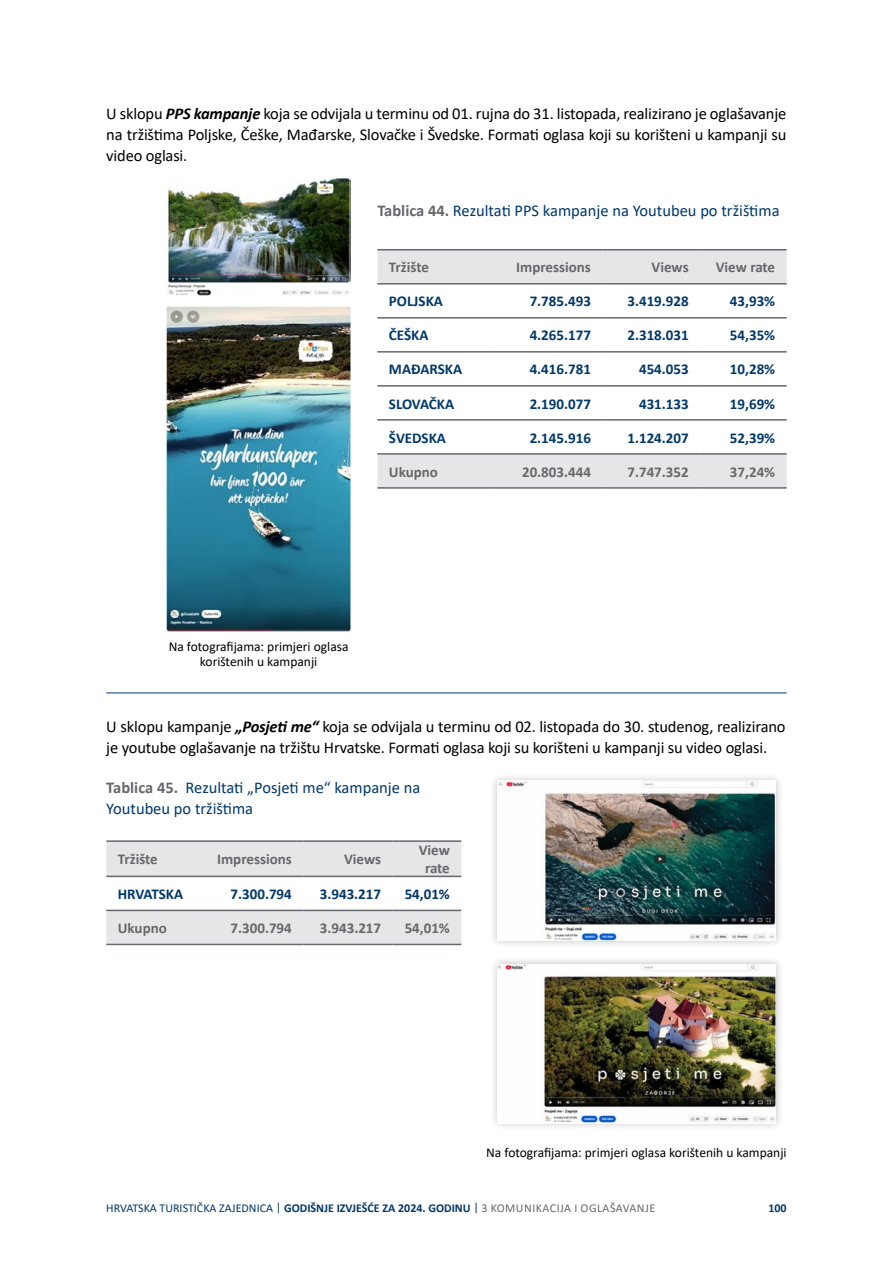
<style>
.page{position:relative;width:893px;height:1263px;background:#fff}
.page>*{position:absolute;margin:0;border:0;box-sizing:border-box;transform-origin:0 0}
.t1{font:16.5px/21px "Calibri";letter-spacing:-.01em;color:#000;text-align:justify}
.t2{font:16.5px/21px "Calibri";color:#003869}
.t3{font:700 15px "Calibri";color:#003869}
.t4{font:700 15px/18px "Calibri";color:#65686c;text-align:center}
.t5{font:13.5px/15px "Calibri";color:#000;text-align:center}
.t6{font:12px "Calibri";color:#003869}
.t7{font:700 12px "Calibri";color:#003869}
.s1{font-weight:700;font-style:italic}
.s2{font-weight:700;color:#65686c}
.s3{font-weight:700}
.s4{color:#65686c}
</style>
<div class="page">
<img style="left:167px;top:178px;width:184px;height:117px">
<img style="left:167px;top:307px;width:184px;height:324px">
<svg style="left:377px;top:250px;width:410px;height:237px"></svg>
<hr style="left:377px;top:317px;width:113px;height:2px;background:#65686c">
<hr style="left:490px;top:317px;width:112px;height:2px;background:#65686c">
<hr style="left:602px;top:317px;width:98px;height:2px;background:#65686c">
<hr style="left:700px;top:317px;width:87px;height:2px;background:#65686c">
<hr style="left:377px;top:351px;width:113px;height:2px;background:#65686c">
<hr style="left:490px;top:351px;width:112px;height:2px;background:#65686c">
<hr style="left:602px;top:351px;width:98px;height:2px;background:#65686c">
<hr style="left:700px;top:351px;width:87px;height:2px;background:#65686c">
<hr style="left:377px;top:385px;width:113px;height:2px;background:#65686c">
<hr style="left:490px;top:385px;width:112px;height:2px;background:#65686c">
<hr style="left:602px;top:385px;width:98px;height:2px;background:#65686c">
<hr style="left:700px;top:385px;width:87px;height:2px;background:#65686c">
<hr style="left:377px;top:419px;width:113px;height:2px;background:#65686c">
<hr style="left:490px;top:419px;width:112px;height:2px;background:#65686c">
<hr style="left:602px;top:419px;width:98px;height:2px;background:#65686c">
<hr style="left:700px;top:419px;width:87px;height:2px;background:#65686c">
<hr style="left:377px;top:249px;width:113px;height:1px;background:#65686c">
<hr style="left:490px;top:249px;width:112px;height:1px;background:#65686c">
<hr style="left:602px;top:249px;width:98px;height:1px;background:#65686c">
<hr style="left:700px;top:249px;width:87px;height:1px;background:#65686c">
<hr style="left:377px;top:283px;width:113px;height:2px;background:#65686c">
<hr style="left:490px;top:283px;width:112px;height:2px;background:#65686c">
<hr style="left:602px;top:283px;width:98px;height:2px;background:#65686c">
<hr style="left:700px;top:283px;width:87px;height:2px;background:#65686c">
<hr style="left:377px;top:453px;width:113px;height:2px;background:#65686c">
<hr style="left:490px;top:453px;width:112px;height:2px;background:#65686c">
<hr style="left:602px;top:453px;width:98px;height:2px;background:#65686c">
<hr style="left:700px;top:453px;width:87px;height:2px;background:#65686c">
<hr style="left:377px;top:487px;width:113px;height:2px;background:#65686c">
<hr style="left:490px;top:487px;width:112px;height:2px;background:#65686c">
<hr style="left:602px;top:487px;width:98px;height:2px;background:#65686c">
<hr style="left:700px;top:487px;width:87px;height:2px;background:#65686c">
<div style="left:489px;top:772px;width:295px;height:177px;background:#000;opacity:.25"></div>
<img style="left:497px;top:780px;width:279px;height:161px">
<div style="left:489px;top:956px;width:295px;height:176px;background:#000;opacity:.25"></div>
<img style="left:497px;top:964px;width:279px;height:159px">
<hr style="left:106px;top:692px;width:681px;height:1px;background:#003869">
<svg style="left:106px;top:842px;width:355px;height:102px"></svg>
<hr style="left:106px;top:840px;width:91px;height:2px;background:#65686c">
<hr style="left:197px;top:840px;width:106px;height:2px;background:#65686c">
<hr style="left:303px;top:840px;width:90px;height:2px;background:#65686c">
<hr style="left:393px;top:840px;width:68px;height:2px;background:#65686c">
<hr style="left:106px;top:876px;width:91px;height:1px;background:#65686c">
<hr style="left:197px;top:876px;width:106px;height:1px;background:#65686c">
<hr style="left:303px;top:876px;width:90px;height:1px;background:#65686c">
<hr style="left:393px;top:876px;width:68px;height:1px;background:#65686c">
<hr style="left:106px;top:910px;width:91px;height:1px;background:#65686c">
<hr style="left:197px;top:910px;width:106px;height:1px;background:#65686c">
<hr style="left:303px;top:910px;width:90px;height:1px;background:#65686c">
<hr style="left:393px;top:910px;width:68px;height:1px;background:#65686c">
<hr style="left:106px;top:944px;width:91px;height:1px;background:#65686c">
<hr style="left:197px;top:944px;width:106px;height:1px;background:#65686c">
<hr style="left:303px;top:944px;width:90px;height:1px;background:#65686c">
<hr style="left:393px;top:944px;width:68px;height:1px;background:#65686c">
<p class="t1" style="left:106px;top:102px;width:682px">U sklopu <span class="s1">PPS kampanje</span> koja se odvijala u terminu od 01. rujna do 31. listopada, realizirano je oglašavanje na tržištima Poljske, Češke, Mađarske, Slovačke i Švedske. Formati oglasa koji su korišteni u kampanji su video oglasi.</p>
<p class="t2" style="left:377px;top:199px;width:404px"><span class="s2">Tablica 44.</span> Rezultati PPS kampanje na Youtubeu po tržištima</p>
<p class="t4" style="left:389px;top:258px;width:42px">Tržište</p>
<p class="t4" style="left:516px;top:258px;width:76px">Impressions</p>
<p class="t4" style="left:652px;top:258px;width:39px">Views</p>
<p class="t4" style="left:716px;top:258px;width:61px">View rate</p>
<p class="t3" style="left:389px;top:291px;width:56px">POLJSKA</p>
<p class="t3" style="left:530px;top:291px;width:63px">7.785.493</p>
<p class="t3" style="left:627px;top:291px;width:63px">3.419.928</p>
<p class="t3" style="left:730px;top:291px;width:47px">43,93%</p>
<p class="t3" style="left:389px;top:325px;width:41px">ČEŠKA</p>
<p class="t3" style="left:530px;top:325px;width:63px">4.265.177</p>
<p class="t3" style="left:627px;top:325px;width:63px">2.318.031</p>
<p class="t3" style="left:730px;top:325px;width:47px">54,35%</p>
<p class="t3" style="left:389px;top:359px;width:75px">MAĐARSKA</p>
<p class="t3" style="left:530px;top:359px;width:63px">4.416.781</p>
<p class="t3" style="left:639px;top:359px;width:51px">454.053</p>
<p class="t3" style="left:730px;top:359px;width:47px">10,28%</p>
<p class="t3" style="left:389px;top:393px;width:67px">SLOVAČKA</p>
<p class="t3" style="left:530px;top:393px;width:63px">2.190.077</p>
<p class="t3" style="left:639px;top:393px;width:51px">431.133</p>
<p class="t3" style="left:730px;top:393px;width:47px">19,69%</p>
<p class="t3" style="left:389px;top:427px;width:59px">ŠVEDSKA</p>
<p class="t3" style="left:530px;top:427px;width:63px">2.145.916</p>
<p class="t3" style="left:627px;top:427px;width:63px">1.124.207</p>
<p class="t3" style="left:730px;top:427px;width:47px">52,39%</p>
<p class="t4" style="left:389px;top:462px;width:51px">Ukupno</p>
<p class="t4" style="left:522px;top:462px;width:70px">20.803.444</p>
<p class="t4" style="left:627px;top:462px;width:63px">7.747.352</p>
<p class="t4" style="left:730px;top:462px;width:47px">37,24%</p>
<p class="t5" style="left:169px;top:638px;width:181px">Na fotografijama: primjeri oglasa korištenih u kampanji</p>
<p class="t1" style="left:106px;top:716px;width:681px">U sklopu kampanje <span class="s1">„Posjeti me“</span> koja se odvijala u terminu od 02. listopada do 30. studenog, realizirano je youtube oglašavanje na tržištu Hrvatske. Formati oglasa koji su korišteni u kampanji su video oglasi.</p>
<p class="t2" style="left:106px;top:776px;width:316px"><span class="s2">Tablica 45.</span> Rezultati „Posjeti me“ kampanje na<br>Youtubeu po tržištima</p>
<p class="t4" style="left:118px;top:850px;width:42px">Tržište</p>
<p class="t4" style="left:217px;top:850px;width:76px">Impressions</p>
<p class="t4" style="left:344px;top:850px;width:39px">Views</p>
<p class="t4" style="left:419px;top:841px;width:33px">View rate</p>
<p class="t3" style="left:118px;top:883px;width:67px">HRVATSKA</p>
<p class="t3" style="left:231px;top:883px;width:63px">7.300.794</p>
<p class="t3" style="left:320px;top:883px;width:63px">3.943.217</p>
<p class="t3" style="left:405px;top:883px;width:47px">54,01%</p>
<p class="t4" style="left:118px;top:919px;width:51px">Ukupno</p>
<p class="t4" style="left:231px;top:919px;width:63px">7.300.794</p>
<p class="t4" style="left:320px;top:919px;width:63px">3.943.217</p>
<p class="t4" style="left:405px;top:919px;width:47px">54,01%</p>
<p class="t5" style="left:486px;top:1144px;width:302px">Na fotografijama: primjeri oglasa korištenih u kampanji</p>
<p class="t6" style="left:106px;top:1199px;width:550px">HRVATSKA TURISTIČKA ZAJEDNICA | <span class="s3">GODIŠNJE IZVJEŠĆE ZA 2024. GODINU</span> | <span class="s4">3 KOMUNIKACIJA I OGLAŠAVANJE</span></p>
<p class="t7" style="left:768px;top:1199px;width:20px">100</p>
</div>
